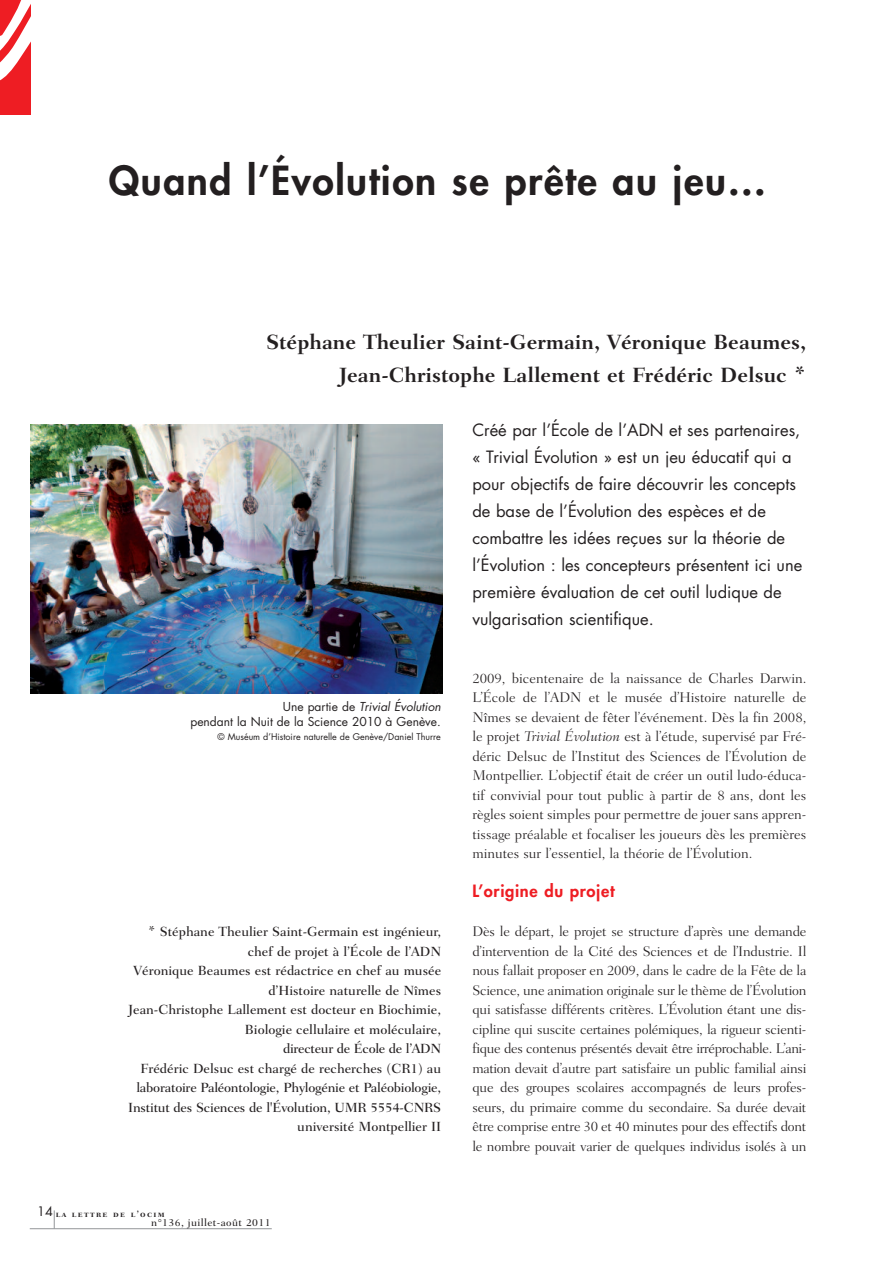
<style>
.page{position:relative;width:893px;height:1263px;background:#fff}
.page>*{position:absolute;margin:0;border:0;box-sizing:border-box;transform-origin:0 0}
.t1{font:800 39px "Futura";letter-spacing:.04em;color:#231f20}
.t2{font:700 21px/33px "Fairfield LH";color:#231f20;text-align:right}
.t3{font:16.5px/27px "Futura";color:#231f20}
.t4{font:800 16.5px "Futura";letter-spacing:.04em;color:#ee1d23}
.t5{font:300 14.25px/19.5px "Fairfield LH";letter-spacing:-.01em;color:#231f20;text-align:justify}
.t6{font:500 13.5px/19.5px "Fairfield LH";color:#231f20;text-align:right}
.t7{font:12px/15.8px "Futura";color:#231f20;text-align:right}
.t8{font:500 10.5px "Fairfield LH";letter-spacing:.04em;color:#231f20}
.t9{font:9px "Futura";color:#231f20}
.t10{font:9px "Fairfield LH Bold SC";letter-spacing:.15em;color:#231f20}
.s1{font-style:italic}
.s2{font-family:"Futura";font-size:12.75px}
</style>
<div class="page">
<svg style="left:54px;top:1210px;width:1px;height:18px"></svg>
<hr style="left:30px;top:1228px;width:242px;height:1px;background:#939598">
<svg style="left:0;top:0;width:30px;height:114px"></svg>
<img style="left:31px;top:425px;width:411px;height:268px">
<h1 class="t1" style="left:109px;top:162px;width:659px">Quand l’Évolution se prête au jeu…</h1>
<h2 class="t2" style="left:266px;top:327px;width:542px">Stéphane Theulier Saint-Germain, Véronique Beaumes,<br>Jean-Christophe Lallement et Frédéric Delsuc *</h2>
<p class="t7" style="left:190px;top:699px;width:252px">Une partie de <span class="s1">Trivial Évolution<br></span>pendant la Nuit de la Science 2010 à Genève.</p>
<p class="t9" style="left:218px;top:732px;width:225px">© Muséum d’Histoire naturelle de Genève/Daniel Thurre</p>
<p class="t6" style="left:128px;top:923px;width:315px">* Stéphane Theulier Saint-Germain est ingénieur, chef de projet à l’École de l’ADN<br>Véronique Beaumes est rédactrice en chef au musée d’Histoire naturelle de Nîmes<br>Jean-Christophe Lallement est docteur en Biochimie, Biologie cellulaire et moléculaire,<br>directeur de École de l’ADN<br>Frédéric Delsuc est chargé de recherches (CR1) au laboratoire Paléontologie, Phylogénie et Paléobiologie, Institut des Sciences de l'Évolution, UMR 5554-CNRS université Montpellier II</p>
<p class="t10" style="left:37px;top:1210px;width:129px"><span class="s2">14</span> la lettre de l’ocim</p>
<p class="t8" style="left:151px;top:1218px;width:121px">n°136, juillet-août 2011</p>
<p class="t3" style="left:472px;top:418px;width:331px">Créé par l’École de l’ADN et ses partenaires, « Trivial Évolution » est un jeu éducatif qui a pour objectifs de faire découvrir les concepts de base de l’Évolution des espèces et de combattre les idées reçues sur la théorie de l’Évolution : les concepteurs présentent ici une première évaluation de cet outil ludique de vulgarisation scientifique.</p>
<p class="t5" style="left:472px;top:669px;width:336px">2009, bicentenaire de la naissance de Charles Darwin.<br>L’École de l’ADN et le musée d’Histoire naturelle de Nîmes se devaient de fêter l’événement. Dès la fin 2008, le projet <span class="s1">Trivial Évolution</span> est à l’étude, supervisé par Fré&shy;déric Delsuc de l’Institut des Sciences de l’Évolution de Montpellier. L’objectif était de créer un outil ludo-éduca&shy;tif convivial pour tout public à partir de 8 ans, dont les règles soient simples pour permettre de jouer sans appren&shy;tissage préalable et focaliser les joueurs dès les premières minutes sur l’essentiel, la théorie de l’Évolution.</p>
<p class="t4" style="left:472px;top:883px;width:144px">L’origine du projet</p>
<p class="t5" style="left:472px;top:923px;width:336px">Dès le départ, le projet se structure d’après une demande d’intervention de la Cité des Sciences et de l’Industrie. Il nous fallait proposer en 2009, dans le cadre de la Fête de la Science, une animation originale sur le thème de l’Évolution qui satisfasse différents critères. L’Évolution étant une dis&shy;cipline qui suscite certaines polémiques, la rigueur scienti&shy;fique des contenus présentés devait être irréprochable. L’ani&shy;mation devait d’autre part satisfaire un public familial ainsi que des groupes scolaires accompagnés de leurs profes&shy;seurs, du primaire comme du secondaire. Sa durée devait être comprise entre 30 et 40 minutes pour des effectifs dont le nombre pouvait varier de quelques individus isolés à un</p>
</div>
